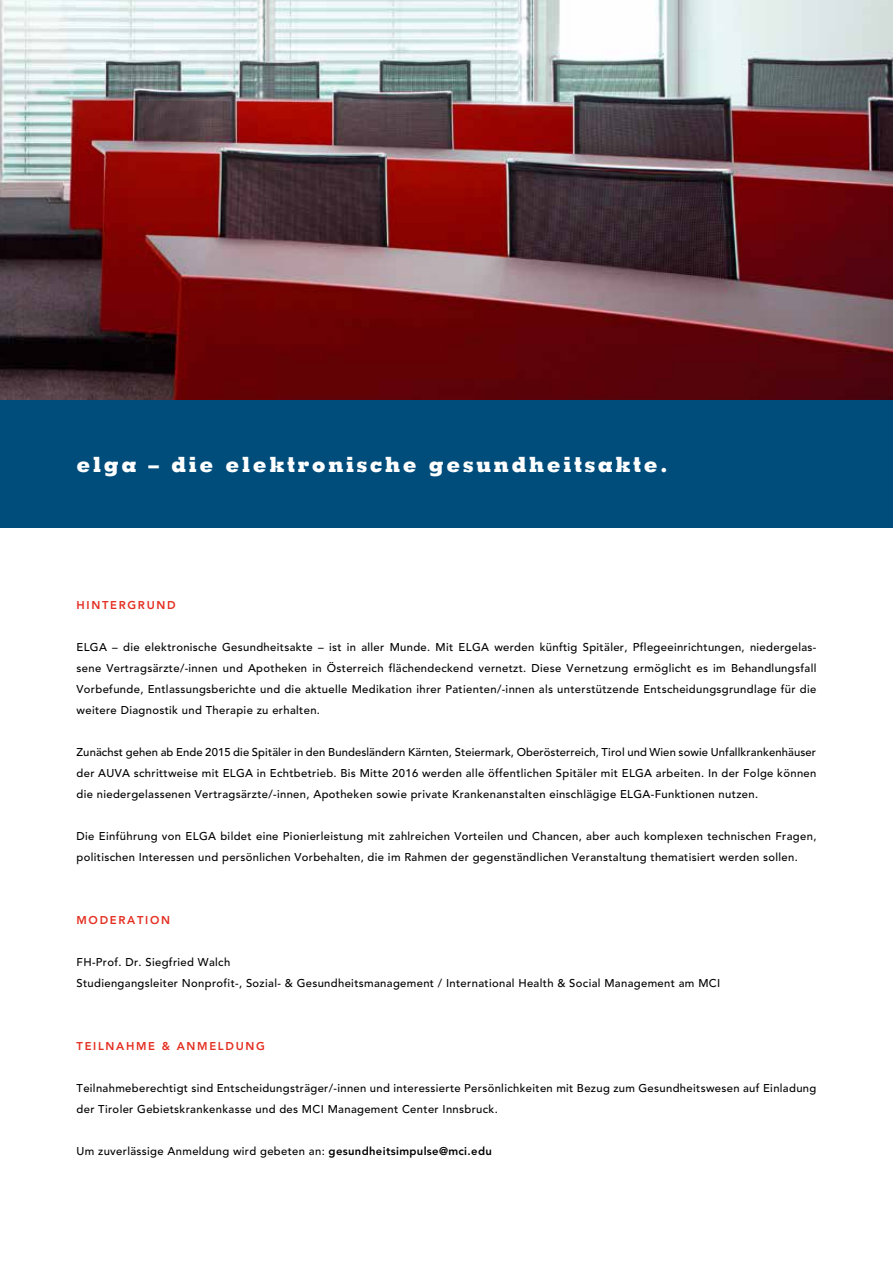
<style>
.page{position:relative;width:893px;height:1263px;background:#fff}
.page>*{position:absolute;margin:0;border:0;box-sizing:border-box;transform-origin:0 0}
.t1{font:800 21px "Memphis";letter-spacing:.12em;color:#fff}
.t2{font:500 11.25px/21px "Avenir";letter-spacing:.03em;color:#000}
.t3{font:800 11.25px "Avenir";letter-spacing:.15em;color:#e42e20}
.s1{font-weight:800}
</style>
<div class="page">
<img style="left:0;top:0;width:893px;height:400px">
<div style="left:0;top:400px;width:893px;height:127px;background:#004d7c"></div>
<h1 class="t1" style="left:77px;top:451px;width:592px">elga – die elektronische gesundheitsakte.</h1>
<p class="t3" style="left:77px;top:598px;width:101px">HINTERGRUND</p>
<p class="t2" style="left:77px;top:637px;width:741px;text-align:justify">ELGA – die elektronische Gesundheitsakte – ist in aller Munde. Mit ELGA werden künftig Spitäler, Pflegeeinrichtungen, niedergelas&shy;sene Vertragsärzte/-innen und Apotheken in Österreich flächendeckend vernetzt. Diese Vernetzung ermöglicht es im Behandlungsfall Vorbefunde, Entlassungsberichte und die aktuelle Medikation ihrer Patienten/-innen als unterstützende Entscheidungsgrundlage für die weitere Diagnostik und Therapie zu erhalten.</p>
<p class="t2" style="left:77px;top:742px;width:741px;text-align:justify">Zunächst gehen ab Ende 2015 die Spitäler in den Bundesländern Kärnten, Steiermark, Oberösterreich, Tirol und Wien sowie Unfallkrankenhäuser der AUVA schrittweise mit ELGA in Echtbetrieb. Bis Mitte 2016 werden alle öffentlichen Spitäler mit ELGA arbeiten. In der Folge können die niedergelassenen Vertragsärzte/-innen, Apotheken sowie private Krankenanstalten einschlägige ELGA-Funktionen nutzen.</p>
<p class="t2" style="left:77px;top:826px;width:741px">Die Einführung von ELGA bildet eine Pionierleistung mit zahlreichen Vorteilen und Chancen, aber auch komplexen technischen Fragen, politischen Interessen und persönlichen Vorbehalten, die im Rahmen der gegenständlichen Veranstaltung thematisiert werden sollen.</p>
<p class="t3" style="left:77px;top:913px;width:95px">MODERATION</p>
<p class="t2" style="left:77px;top:952px;width:645px">FH-Prof. Dr. Siegfried Walch<br>Studiengangsleiter Nonprofit-, Sozial- &amp; Gesundheitsmanagement / International Health &amp; Social Management am MCI</p>
<p class="t3" style="left:77px;top:1039px;width:190px">TEILNAHME &amp; ANMELDUNG</p>
<p class="t2" style="left:77px;top:1078px;width:741px">Teilnahmeberechtigt sind Entscheidungsträger/-innen und interessierte Persönlichkeiten mit Bezug zum Gesundheitswesen auf Einladung der Tiroler Gebietskrankenkasse und des MCI Management Center Innsbruck.</p>
<p class="t2" style="left:77px;top:1141px;width:417px">Um zuverlässige Anmeldung wird gebeten an: <span class="s1">gesundheitsimpulse@mci.edu</span></p>
</div>
